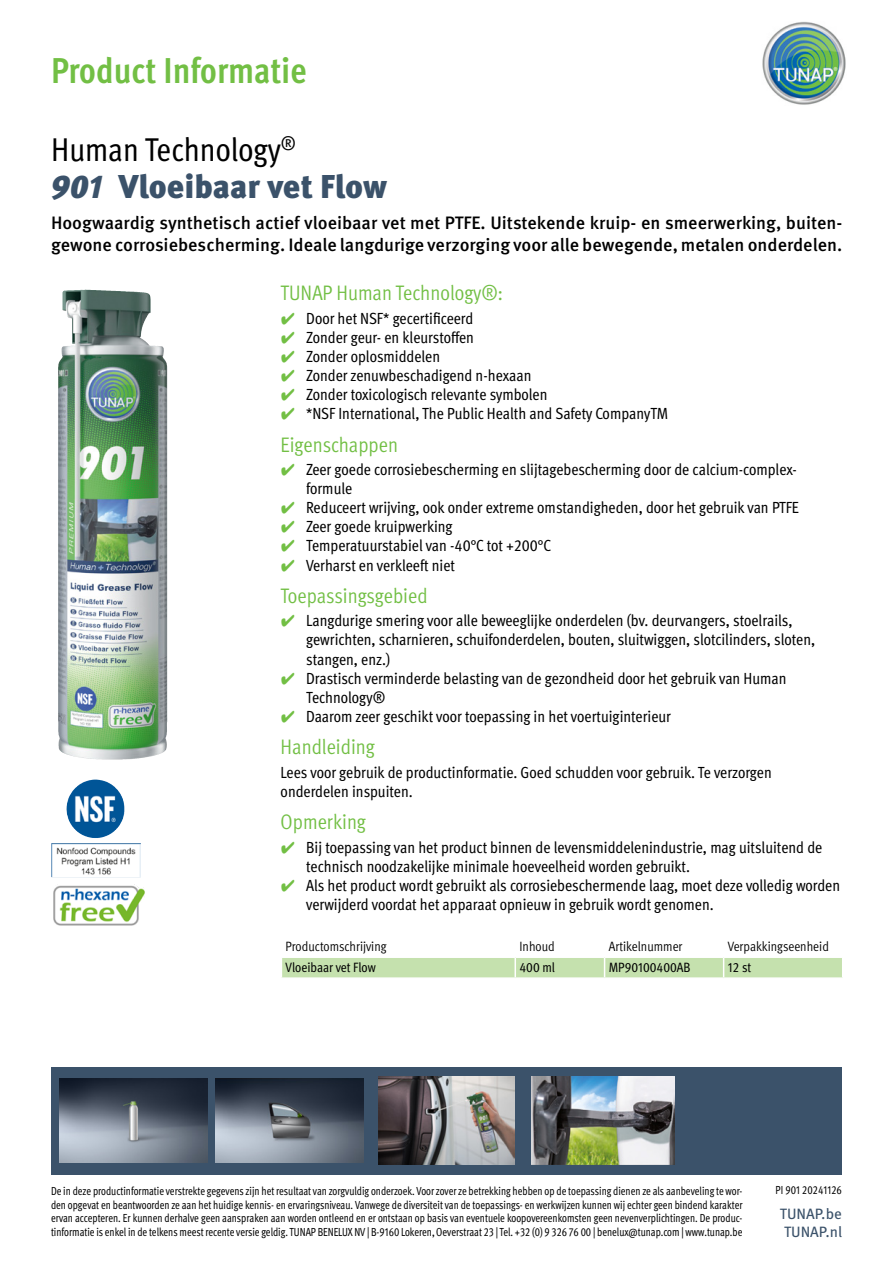
<style>
.page{position:relative;width:893px;height:1263px;background:#fff}
.page>*{position:absolute;margin:0;border:0;box-sizing:border-box;transform-origin:0 0}
.t1{font:700 condensed 36px "Meta Pro";color:#72bf44}
.t2{font:900 33px "Meta Pro";color:#3b526a}
.t3{font:condensed 33px "Meta Pro";color:#000}
.t4{font:condensed 21px "Meta Pro";color:#72bf44}
.t5{font:500 18px/21.6px "Meta Pro";color:#000}
.t6{font:condensed 16.2px/19px "Meta Pro";color:#000}
.t7{font:15px/18px "Meta Pro";color:#3b526a}
.t8{font:condensed 13.5px "Meta Pro";color:#000}
.t9{font:condensed 13.5px "Meta Pro";color:#000}
.t10{font:condensed 11.7px/13.5px "Meta Pro";color:#000;text-align:justify;scale:.91 1}
.t11{font:condensed 11.7px "Meta Pro";color:#000;scale:.92 1}
.s1{font-style:italic}
.s2{font-family:"Wuerth Global";font-stretch:normal;color:#72bf44}
</style>
<div class="page">
<img style="left:762px;top:21px;width:84px;height:84px">
<div style="left:51px;top:1068px;width:790px;height:107px;background:#3b526a"></div>
<img style="left:59px;top:1079px;width:148px;height:83px">
<img style="left:216px;top:1079px;width:148px;height:83px">
<img style="left:378px;top:1076px;width:136px;height:89px">
<img style="left:531px;top:1076px;width:143px;height:89px">
<img style="left:58px;top:290px;width:109px;height:470px">
<svg style="left:281px;top:957px;width:561px;height:21px;background:#c9e3b4"></svg>
<hr style="left:724px;top:977px;width:119px;height:2px;background:#fff">
<img style="left:66px;top:780px;width:58px;height:58px">
<img style="left:53px;top:884px;width:88px;height:42px">
<h1 class="t1" style="left:51px;top:43px;width:257px">Product Informatie</h1>
<h2 class="t3" style="left:51px;top:125px;width:246px">Human Technology<sup>®</sup></h2>
<h2 class="t2" style="left:51px;top:161px;width:338px"><span class="s1">901</span> Vloeibaar vet Flow</h2>
<p class="t5" style="left:51px;top:211px;width:793px">Hoogwaardig synthetisch actief vloeibaar vet met PTFE. Uitstekende kruip- en smeerwerking, buiten&shy;gewone corrosiebescherming. Ideale langdurige verzorging voor alle bewegende, metalen onderdelen.</p>
<p class="t4" style="left:281px;top:278px;width:224px">TUNAP Human Technology®:</p>
<p class="t6" style="left:281px;top:307px;width:194px"><span class="s2">✔</span> Door het NSF* gecertificeerd</p>
<p class="t6" style="left:281px;top:326px;width:195px"><span class="s2">✔</span> Zonder geur- en kleurstoffen</p>
<p class="t6" style="left:281px;top:345px;width:161px"><span class="s2">✔</span> Zonder oplosmiddelen</p>
<p class="t6" style="left:281px;top:365px;width:252px"><span class="s2">✔</span> Zonder zenuwbeschadigend n-hexaan</p>
<p class="t6" style="left:281px;top:384px;width:268px"><span class="s2">✔</span> Zonder toxicologisch relevante symbolen</p>
<p class="t6" style="left:281px;top:403px;width:389px"><span class="s2">✔</span> *NSF International, The Public Health and Safety CompanyTM</p>
<p class="t4" style="left:281px;top:429px;width:119px">Eigenschappen</p>
<p class="t6" style="left:306px;top:459px;width:492px;text-indent:-26px"><span class="s2">✔</span> Zeer goede corrosiebescherming en slijtagebescherming door de calcium-complex&shy;formule</p>
<p class="t6" style="left:281px;top:497px;width:520px"><span class="s2">✔</span> Reduceert wrijving, ook onder extreme omstandigheden, door het gebruik van PTFE</p>
<p class="t6" style="left:281px;top:516px;width:173px"><span class="s2">✔</span> Zeer goede kruipwerking</p>
<p class="t6" style="left:281px;top:535px;width:272px"><span class="s2">✔</span> Temperatuurstabiel van -40°C tot +200°C</p>
<p class="t6" style="left:281px;top:554px;width:176px"><span class="s2">✔</span> Verharst en verkleeft niet</p>
<p class="t4" style="left:281px;top:580px;width:149px">Toepassingsgebied</p>
<p class="t6" style="left:306px;top:610px;width:511px;text-indent:-26px"><span class="s2">✔</span> Langdurige smering voor alle beweeglijke onderdelen (bv. deurvangers, stoelrails, gewrichten, scharnieren, schuifonderdelen, bouten, sluitwiggen, slotcilinders, sloten, stangen, enz.)</p>
<p class="t6" style="left:306px;top:667px;width:482px;text-indent:-26px"><span class="s2">✔</span> Drastisch verminderde belasting van de gezondheid door het gebruik van Human<br>Technology®</p>
<p class="t6" style="left:281px;top:706px;width:392px"><span class="s2">✔</span> Daarom zeer geschikt voor toepassing in het voertuiginterieur</p>
<p class="t4" style="left:281px;top:732px;width:96px">Handleiding</p>
<p class="t6" style="left:281px;top:761px;width:493px">Lees voor gebruik de productinformatie. Goed schudden voor gebruik. Te verzorgen onderdelen inspuiten.</p>
<p class="t4" style="left:281px;top:807px;width:87px">Opmerking</p>
<p class="t6" style="left:306px;top:836px;width:518px;text-indent:-26px"><span class="s2">✔</span> Bij toepassing van het product binnen de levensmiddelenindustrie, mag uitsluitend de technisch noodzakelijke minimale hoeveelheid worden gebruikt.</p>
<p class="t6" style="left:306px;top:874px;width:536px;text-indent:-26px"><span class="s2">✔</span> Als het product wordt gebruikt als corrosiebeschermende laag, moet deze volledig worden verwijderd voordat het apparaat opnieuw in gebruik wordt genomen.</p>
<p class="t8" style="left:286px;top:936px;width:102px">Productomschrijving</p>
<p class="t8" style="left:519px;top:936px;width:37px">Inhoud</p>
<p class="t8" style="left:609px;top:936px;width:75px">Artikelnummer</p>
<p class="t8" style="left:728px;top:936px;width:103px">Verpakkingseenheid</p>
<p class="t9" style="left:286px;top:957px;width:92px">Vloeibaar vet Flow</p>
<p class="t9" style="left:519px;top:957px;width:37px">400 ml</p>
<p class="t9" style="left:609px;top:957px;width:83px">MP90100400AB</p>
<p class="t9" style="left:728px;top:957px;width:25px">12 st</p>
<p class="t10" style="left:51px;top:1184px;width:761px">De in deze productinformatie verstrekte gegevens zijn het resultaat van zorgvuldig onderzoek. Voor zover ze betrekking hebben op de toepassing dienen ze als aanbeveling te wor&shy;den opgevat en beantwoorden ze aan het huidige kennis- en ervaringsniveau. Vanwege de diversiteit van de toepassings- en werkwijzen kunnen wij echter geen bindend karakter ervan accepteren. Er kunnen derhalve geen aanspraken aan worden ontleend en er ontstaan op basis van eventuele koopovereenkomsten geen nevenverplichtingen. De produc&shy;tinformatie is enkel in de telkens meest recente versie geldig. TUNAP BENELUX NV | B-9160 Lokeren, Oeverstraat 23 | Tel. +32 (0) 9 326 76 00 | benelux@tunap.com | www.tunap.be</p>
<p class="t11" style="left:776px;top:1181px;width:74px">PI 901 20241126</p>
<p class="t7" style="left:780px;top:1203px;width:64px">TUNAP.be<br>TUNAP.nl</p>
</div>
